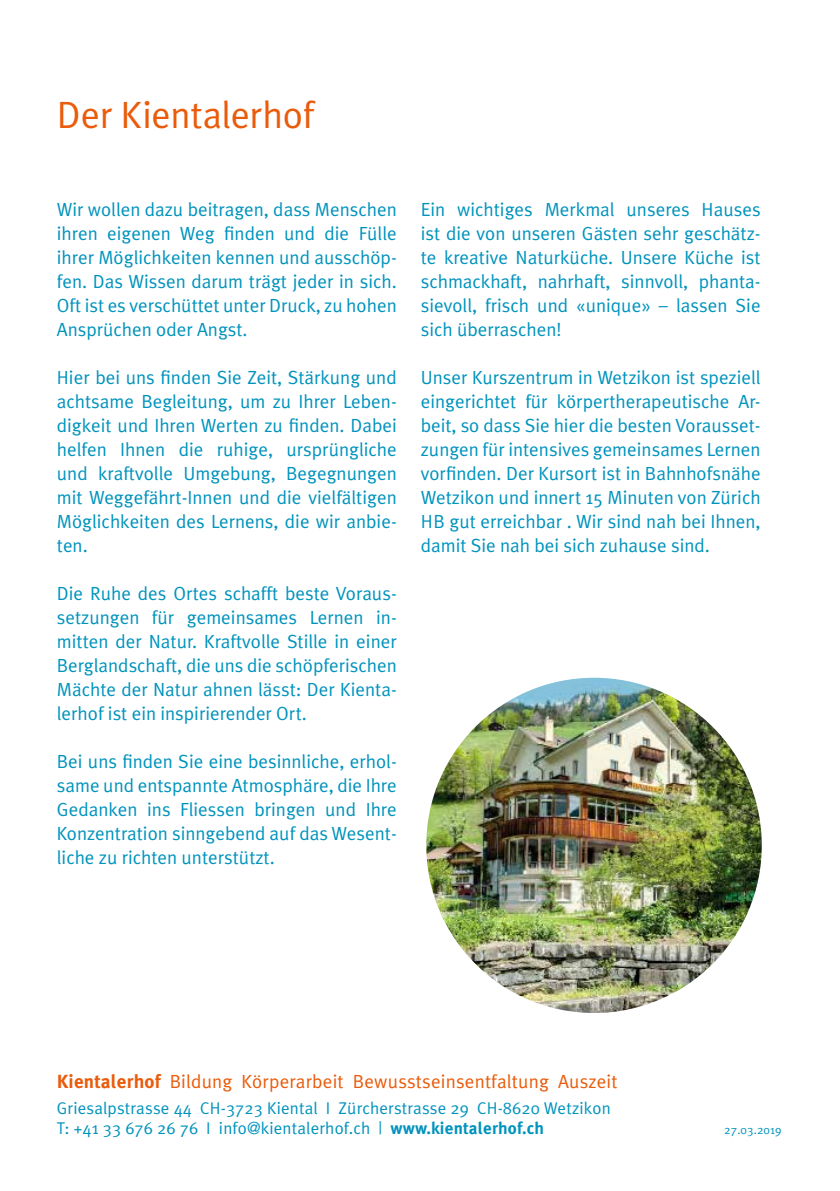
<style>
.page{position:relative;width:840px;height:1191px;background:#fff}
.page>*{position:absolute;margin:0;border:0;box-sizing:border-box;transform-origin:0 0}
.t1{font:38px "Meta Plus Normal";letter-spacing:-.005em;color:#ea5b0b}
.t2{font:19px/24px "Meta Plus Normal";color:#0093bd;text-align:justify}
.t3{font:19px "Meta Plus Normal";letter-spacing:.01em;color:#ea5b0b}
.t4{font:17px/20.4px "Meta Plus Normal";letter-spacing:.01em;color:#0093bd}
.t5{font:12px "Meta Plus Normal";letter-spacing:.01em;color:#0093bd}
.s1{font-family:"Meta Plus";font-weight:700}
</style>
<div class="page">
<img style="left:426px;top:677px;width:335px;height:336px;border-radius:168px">
<h1 class="t1" style="left:57px;top:93px;width:258px">Der Kientalerhof</h1>
<p class="t2" style="left:57px;top:197px;width:341px">Wir wollen dazu beitragen, dass Menschen ihren eigenen Weg finden und die Fülle ihrer Möglichkeiten kennen und ausschöp&shy;fen. Das Wissen darum trägt jeder in sich.<br>Oft ist es verschüttet unter Druck, zu hohen Ansprüchen oder Angst.</p>
<p class="t2" style="left:57px;top:365px;width:341px">Hier bei uns finden Sie Zeit, Stärkung und achtsame Begleitung, um zu Ihrer Leben&shy;digkeit und Ihren Werten zu finden. Dabei helfen Ihnen die ruhige, ursprüngliche und kraftvolle Umgebung, Begegnungen mit Weggefährt-Innen und die vielfältigen Möglichkeiten des Lernens, die wir anbie&shy;ten.</p>
<p class="t2" style="left:57px;top:581px;width:341px">Die Ruhe des Ortes schafft beste Voraus&shy;setzungen für gemeinsames Lernen in&shy;mitten der Natur. Kraftvolle Stille in einer Berglandschaft, die uns die schöpferischen Mächte der Natur ahnen lässt: Der Kienta&shy;lerhof ist ein inspirierender Ort.</p>
<p class="t2" style="left:57px;top:749px;width:341px">Bei uns finden Sie eine besinnliche, erhol&shy;same und entspannte Atmosphäre, die Ihre Gedanken ins Fliessen bringen und Ihre Konzentration sinngebend auf das Wesent&shy;liche zu richten unterstützt.</p>
<p class="t2" style="left:420px;top:197px;width:341px">Ein wichtiges Merkmal unseres Hauses ist die von unseren Gästen sehr geschätz&shy;te kreative Naturküche. Unsere Küche ist schmackhaft, nahrhaft, sinnvoll, phanta&shy;sievoll, frisch und «unique» – lassen Sie sich überraschen!</p>
<p class="t2" style="left:420px;top:365px;width:341px">Unser Kurszentrum in Wetzikon ist speziell eingerichtet für körpertherapeutische Ar&shy;beit, so dass Sie hier die besten Vorausset&shy;zungen für intensives gemeinsames Lernen vorfinden. Der Kursort ist in Bahnhofsnähe Wetzikon und innert 15 Minuten von Zürich HB gut erreichbar . Wir sind nah bei Ihnen, damit Sie nah bei sich zuhause sind.</p>
<p class="t3" style="left:57px;top:1070px;width:562px"><span class="s1">Kientalerhof</span> Bildung Körperarbeit Bewusstseinsentfaltung Auszeit</p>
<p class="t4" style="left:57px;top:1097px;width:555px">Griesalpstrasse 44 CH-3723 Kiental I Zürcherstrasse 29 CH-8620 Wetzikon<br>T: +41 33 676 26 76 I info@kientalerhof.ch | <span class="s1">www.kientalerhof.ch</span></p>
<p class="t5" style="left:723px;top:1123px;width:59px">27.03.2019</p>
</div>
